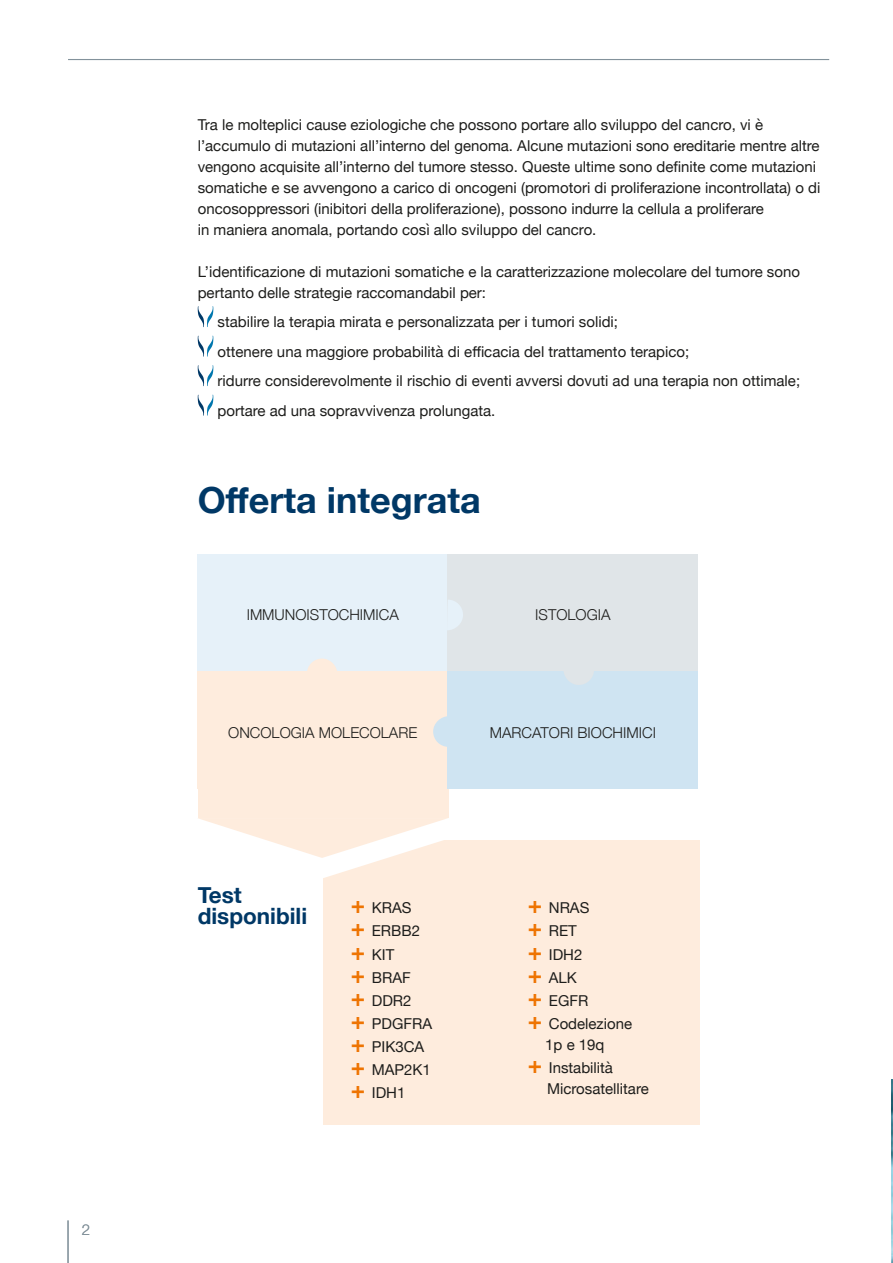
<style>
.page{position:relative;width:893px;height:1263px;background:#fff}
.page>*{position:absolute;margin:0;border:0;box-sizing:border-box;transform-origin:0 0}
.t1{font:700 36px "Helvetica Neue";color:#003866}
.t2{font:700 22.5px/21px "Helvetica Neue";color:#003866}
.t3{font:15px/23.1px "Helvetica Neue";color:#1d1d1b}
.t4{font:300 15px "Helvetica Neue";color:#1d1d1b}
.t5{font:300 15px "Helvetica Neue";color:#83929b}
.s1{font-weight:700;font-size:24px;color:#ee7402}
</style>
<div class="page">
<div style="left:198px;top:766px;width:251px;height:52px;background:#feecdd"></div>
<div style="left:323px;top:840px;width:376px;height:284px;background:#feecdd"></div>
<hr style="left:68px;top:59px;width:761px;height:1px;background:#83929b">
<svg style="left:198px;top:306px;width:15px;height:21px"></svg>
<svg style="left:198px;top:336px;width:15px;height:21px"></svg>
<svg style="left:198px;top:365px;width:15px;height:21px"></svg>
<svg style="left:198px;top:395px;width:15px;height:21px"></svg>
<div style="left:198px;top:555px;width:250px;height:117px;background:#e6f1f9"></div>
<div style="left:448px;top:555px;width:250px;height:117px;background:#e0e5e8"></div>
<div style="left:198px;top:672px;width:250px;height:117px;background:#feecdd"></div>
<div style="left:448px;top:672px;width:250px;height:117px;background:#cfe4f2"></div>
<svg style="left:447px;top:600px;width:16px;height:30px"></svg>
<svg style="left:564px;top:672px;width:30px;height:13px"></svg>
<svg style="left:433px;top:716px;width:15px;height:31px"></svg>
<svg style="left:307px;top:658px;width:30px;height:14px"></svg>
<svg style="left:198px;top:818px;width:250px;height:60px"></svg>
<img style="left:891px;top:1080px;width:2px;height:183px">
<hr style="left:67px;top:1220px;width:2px;height:43px;background:#83929b">
<p class="t5" style="left:82px;top:1217px;width:10px">2</p>
<p class="t3" style="left:198px;top:115px;width:624px;line-height:21px">Tra le molteplici cause eziologiche che possono portare allo sviluppo del cancro, vi è l’accumulo di mutazioni all’interno del genoma. Alcune mutazioni sono ereditarie mentre altre vengono acquisite all’interno del tumore stesso. Queste ultime sono definite come mutazioni somatiche e se avvengono a carico di oncogeni (promotori di proliferazione incontrollata) o di oncosoppressori (inibitori della proliferazione), possono indurre la cellula a proliferare<br>in maniera anomala, portando così allo sviluppo del cancro.</p>
<p class="t3" style="left:198px;top:262px;width:604px;line-height:21px">L’identificazione di mutazioni somatiche e la caratterizzazione molecolare del tumore sono pertanto delle strategie raccomandabil per:</p>
<p class="t3" style="left:218px;top:308px;width:584px;line-height:29.5px">stabilire la terapia mirata e personalizzata per i tumori solidi;<br>ottenere una maggiore probabilità di efficacia del trattamento terapico;<br>ridurre considerevolmente il rischio di eventi avversi dovuti ad una terapia non ottimale; portare ad una sopravvivenza prolungata.</p>
<h1 class="t1" style="left:198px;top:471px;width:284px">Offerta integrata</h1>
<p class="t4" style="left:247px;top:603px;width:154px">IMMUNOISTOCHIMICA</p>
<p class="t4" style="left:535px;top:603px;width:77px">ISTOLOGIA</p>
<p class="t4" style="left:228px;top:720px;width:191px">ONCOLOGIA MOLECOLARE</p>
<p class="t4" style="left:490px;top:720px;width:168px">MARCATORI BIOCHIMICI</p>
<h2 class="t2" style="left:198px;top:885px;width:111px">Test disponibili</h2>
<p class="t3" style="left:351px;top:897px;width:83px"><span class="s1">+</span> KRAS<br><span class="s1">+</span> ERBB2 <span class="s1">+</span> KIT<br><span class="s1">+</span> BRAF<br><span class="s1">+</span> DDR2<br><span class="s1">+</span> PDGFRA <span class="s1">+</span> PIK3CA <span class="s1">+</span> MAP2K1 <span class="s1">+</span> IDH1</p>
<p class="t3" style="left:528px;top:897px;width:106px"><span class="s1">+</span> NRAS<br><span class="s1">+</span> RET<br><span class="s1">+</span> IDH2<br><span class="s1">+</span> ALK<br><span class="s1">+</span> EGFR<br><span class="s1">+</span> Codelezione</p>
<p class="t3" style="left:528px;top:1034px;width:87px;text-align:center">1p e 19q<br><span class="s1">+</span> Instabilità</p>
<p class="t3" style="left:547px;top:1078px;width:103px">Microsatellitare</p>
</div>
